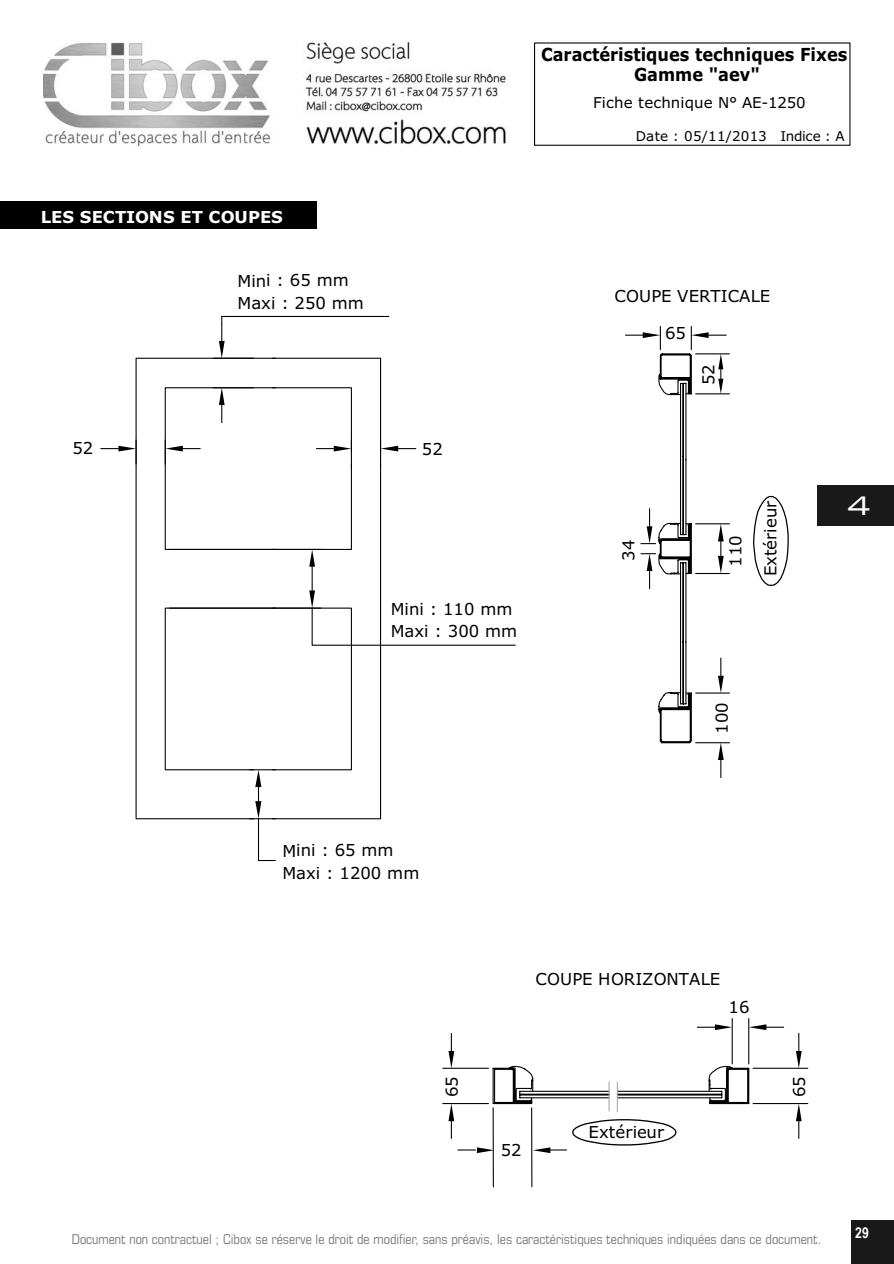
<style>
.page{position:relative;width:894px;height:1264px;background:#fff}
.page>*{position:absolute;margin:0;border:0;box-sizing:border-box;transform-origin:0 0}
.t1{font:300 36px "Bank Gothic";color:#fff}
.t2{font:700 18px/19.5px "Verdana";color:#000001;text-align:center;scale:.9 1}
.t3{font:16.5px/22.4px "Verdana";color:#000001}
.t4{font:700 16.5px "Verdana";letter-spacing:-.005em;color:#fff}
.t5{font:15px "Verdana";color:#000001}
.t6{font:700 15px "Arial Narrow";color:#fff}
.t7{font:condensed 13.5px "Eurostile";color:#757575}
.t8{font:13.5px "Verdana";letter-spacing:.005em;color:#000001}
</style>
<div class="page">
<div style="left:0;top:201px;width:316px;height:27px;background:#000001"></div>
<svg style="left:753px;top:495px;width:36px;height:91px"></svg>
<svg style="left:492px;top:1067px;width:258px;height:44px"></svg>
<div style="left:534px;top:42px;width:316px;height:104px;border:1px solid #000001"></div>
<hr style="left:443px;top:1103px;width:45px;height:1px;background:#000001">
<svg style="left:448px;top:1104px;width:6px;height:34px"></svg>
<hr style="left:493px;top:1108px;width:1px;height:79px;background:#000001">
<hr style="left:531px;top:1108px;width:1px;height:79px;background:#000001">
<hr style="left:748px;top:1018px;width:1px;height:46px;background:#000001">
<hr style="left:732px;top:1018px;width:1px;height:46px;background:#000001">
<svg style="left:749px;top:1024px;width:35px;height:6px"></svg>
<svg style="left:711px;top:1024px;width:21px;height:6px"></svg>
<svg style="left:533px;top:1119px;width:144px;height:34px"></svg>
<svg style="left:458px;top:1147px;width:36px;height:6px"></svg>
<hr style="left:753px;top:1068px;width:55px;height:1px;background:#000001">
<hr style="left:753px;top:1103px;width:55px;height:1px;background:#000001">
<svg style="left:796px;top:1033px;width:6px;height:35px"></svg>
<svg style="left:796px;top:1104px;width:6px;height:34px"></svg>
<hr style="left:696px;top:523px;width:33px;height:1px;background:#000001">
<hr style="left:696px;top:573px;width:33px;height:1px;background:#000001">
<hr style="left:696px;top:353px;width:33px;height:1px;background:#000001">
<hr style="left:696px;top:393px;width:33px;height:1px;background:#000001">
<hr style="left:696px;top:692px;width:33px;height:1px;background:#000001">
<hr style="left:696px;top:742px;width:33px;height:1px;background:#000001">
<svg style="left:711px;top:334px;width:15px;height:444px"></svg>
<svg style="left:165px;top:440px;width:35px;height:24px"></svg>
<svg style="left:101px;top:440px;width:36px;height:24px"></svg>
<hr style="left:213px;top:387px;width:41px;height:1px;background:#000001">
<hr style="left:213px;top:358px;width:41px;height:1px;background:#000001">
<svg style="left:219px;top:388px;width:2px;height:18px"></svg>
<svg style="left:219px;top:341px;width:2px;height:17px"></svg>
<hr style="left:170px;top:549px;width:151px;height:1px;background:#000001">
<hr style="left:170px;top:607px;width:151px;height:2px;background:#000001">
<svg style="left:221px;top:315px;width:490px;height:788px"></svg>
<img style="left:43px;top:41px;width:463px;height:106px">
<div style="left:851px;top:1221px;width:43px;height:43px;background:#191919"></div>
<div style="left:817px;top:485px;width:77px;height:41px;background:#191919"></div>
<p class="t2" style="left:541px;top:45px;width:342px">Caractéristiques techniques Fixes<br>Gamme "aev"</p>
<p class="t5" style="left:593px;top:93px;width:214px">Fiche technique N° AE-1250</p>
<p class="t4" style="left:41px;top:206px;width:244px">LES SECTIONS ET COUPES</p>
<p class="t3" style="left:72px;top:437px;width:22px">52</p>
<p class="t3" style="left:237px;top:270px;width:128px">Mini : 65 mm<br>Maxi : 250 mm</p>
<p class="t3" style="left:422px;top:438px;width:22px">52</p>
<p class="t3" style="left:391px;top:598px;width:128px;line-height:21.9px">Mini : 110 mm<br>Maxi : 300 mm</p>
<p class="t8" style="left:636px;top:127px;width:210px">Date : 05/11/2013 Indice : A</p>
<p class="t3" style="left:615px;top:285px;width:157px">COUPE VERTICALE</p>
<p class="t3" style="left:665px;top:323px;width:22px">65</p>
<p class="t3" style="left:697px;top:385px;width:22px;rotate:-90deg">52</p>
<p class="t3" style="left:617px;top:560px;width:22px;rotate:-90deg">34</p>
<p class="t3" style="left:724px;top:567px;width:33px;rotate:-90deg">110</p>
<p class="t3" style="left:759px;top:576px;width:77px;rotate:-90deg">Extérieur</p>
<p class="t3" style="left:711px;top:734px;width:33px;rotate:-90deg">100</p>
<h1 class="t1" style="left:845px;top:486px;width:28px">4</h1>
<p class="t3" style="left:282px;top:839px;width:139px">Mini : 65 mm<br>Maxi : 1200 mm</p>
<p class="t3" style="left:441px;top:1097px;width:22px;rotate:-90deg">65</p>
<p class="t3" style="left:536px;top:968px;width:186px">COUPE HORIZONTALE</p>
<p class="t3" style="left:729px;top:996px;width:22px">16</p>
<p class="t3" style="left:501px;top:1139px;width:22px">52</p>
<p class="t3" style="left:588px;top:1121px;width:77px">Extérieur</p>
<p class="t3" style="left:788px;top:1097px;width:22px;rotate:-90deg">65</p>
<p class="t7" style="left:72px;top:1234px;width:751px">Document non contractuel ; Cibox se réserve le droit de modifier, sans préavis, les caractéristiques techniques indiquées dans ce document.</p>
<p class="t6" style="left:855px;top:1224px;width:15px">29</p>
</div>
